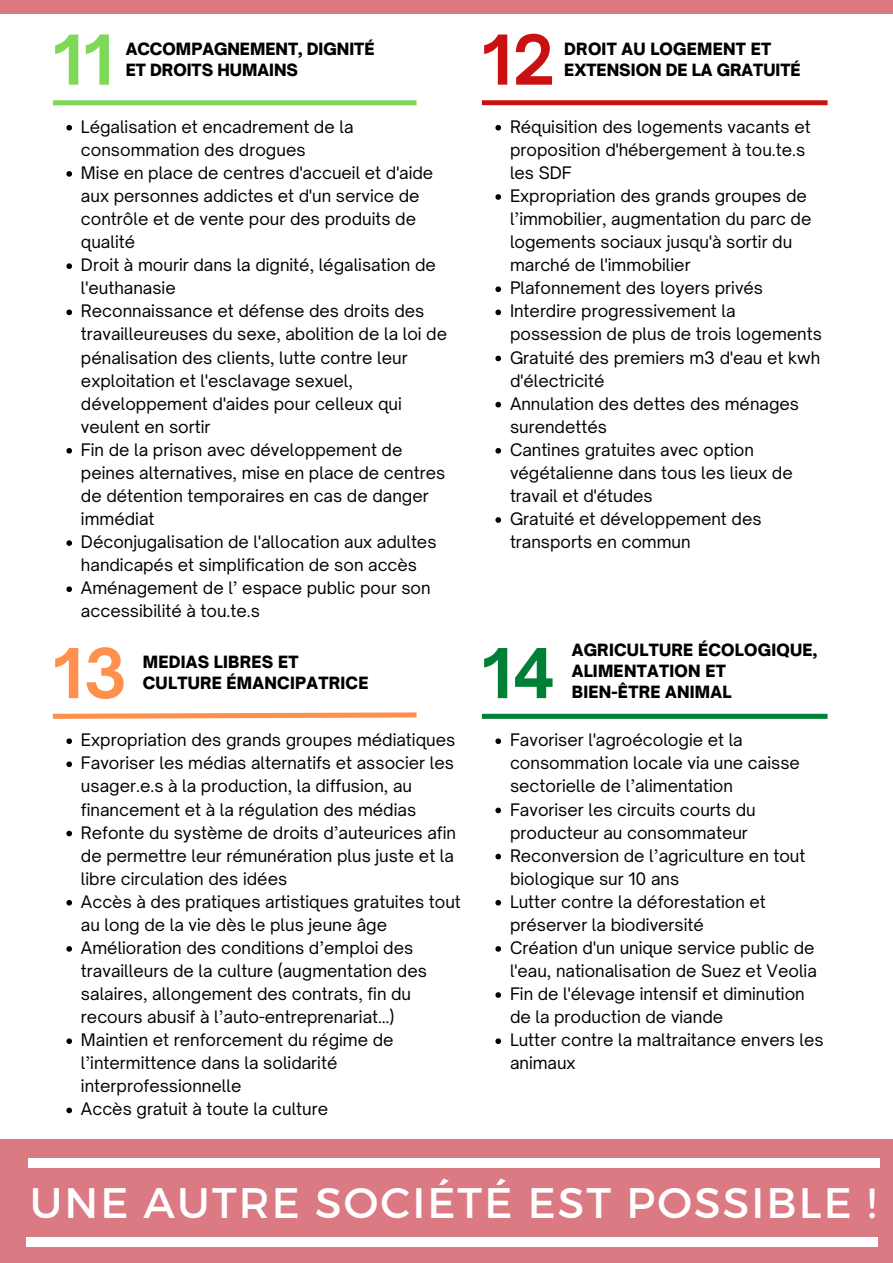
<style>
.page{position:relative;width:893px;height:1263px;background:#fff}
.page>*{position:absolute;margin:0;border:0;box-sizing:border-box;transform-origin:0 0}
.t1{font:700 65.7px "Open Sauce One";color:#7ed957}
.t2{font:700 65.7px "Open Sauce One";color:#cb1012}
.t3{font:700 65.7px "Open Sauce One";color:#ff914d}
.t4{font:700 65.7px "Open Sauce One";color:#008037}
.t5{font:42.67px "Montserrat";letter-spacing:.05em;color:#fff}
.t6{font:16.5px/23.1px "Open Sauce One";color:#000}
.t7{font:900 16.2px/21px "Open Sauce One";letter-spacing:.015em;color:#000}
</style>
<div class="page">
<div style="left:53px;top:100px;width:363px;height:5px;background:#7ed957"></div>
<svg style="left:66px;top:125px;width:6px;height:6px"></svg>
<svg style="left:66px;top:171px;width:6px;height:6px"></svg>
<svg style="left:66px;top:263px;width:6px;height:6px"></svg>
<svg style="left:66px;top:309px;width:6px;height:6px"></svg>
<svg style="left:66px;top:448px;width:6px;height:6px"></svg>
<svg style="left:66px;top:540px;width:6px;height:6px"></svg>
<svg style="left:66px;top:586px;width:6px;height:6px"></svg>
<div style="left:482px;top:100px;width:345px;height:5px;background:#cb1012"></div>
<svg style="left:495px;top:125px;width:6px;height:6px"></svg>
<svg style="left:495px;top:194px;width:6px;height:6px"></svg>
<svg style="left:495px;top:286px;width:6px;height:6px"></svg>
<svg style="left:495px;top:309px;width:6px;height:6px"></svg>
<svg style="left:495px;top:356px;width:6px;height:5px"></svg>
<svg style="left:495px;top:402px;width:6px;height:5px"></svg>
<svg style="left:495px;top:448px;width:6px;height:6px"></svg>
<svg style="left:495px;top:517px;width:6px;height:6px"></svg>
<div style="left:0;top:1139px;width:893px;height:124px;background:#dc7a84"></div>
<div style="left:28px;top:1158px;width:851px;height:10px;background:#fff"></div>
<div style="left:26px;top:1237px;width:851px;height:9px;background:#fff"></div>
<div style="left:0;top:0;width:893px;height:14px;background:#dc7a84"></div>
<svg style="left:52px;top:712px;width:365px;height:7px"></svg>
<svg style="left:66px;top:738px;width:6px;height:6px"></svg>
<svg style="left:66px;top:761px;width:6px;height:6px"></svg>
<svg style="left:66px;top:831px;width:6px;height:5px"></svg>
<svg style="left:66px;top:900px;width:6px;height:5px"></svg>
<svg style="left:66px;top:946px;width:6px;height:6px"></svg>
<svg style="left:66px;top:1038px;width:6px;height:6px"></svg>
<svg style="left:66px;top:1107px;width:6px;height:6px"></svg>
<div style="left:482px;top:714px;width:345px;height:5px;background:#008037"></div>
<svg style="left:495px;top:738px;width:6px;height:6px"></svg>
<svg style="left:495px;top:808px;width:6px;height:5px"></svg>
<svg style="left:495px;top:854px;width:6px;height:5px"></svg>
<svg style="left:495px;top:900px;width:6px;height:5px"></svg>
<svg style="left:495px;top:946px;width:6px;height:6px"></svg>
<svg style="left:495px;top:992px;width:6px;height:6px"></svg>
<svg style="left:495px;top:1038px;width:6px;height:6px"></svg>
<h1 class="t2" style="left:482px;top:19px;width:75px">12</h1>
<p class="t6" style="left:510px;top:115px;width:313px">Réquisition des logements vacants et proposition d'hébergement à tou.te.s les SDF<br>Expropriation des grands groupes de l’immobilier, augmentation du parc de logements sociaux jusqu'à sortir du marché de l'immobilier<br>Plafonnement des loyers privés<br>Interdire progressivement la possession de plus de trois logements<br>Gratuité des premiers m3 d'eau et kwh d'électricité<br>Annulation des dettes des ménages surendettés<br>Cantines gratuites avec option végétalienne dans tous les lieux de travail et d'études<br>Gratuité et développement des transports en commun</p>
<h1 class="t1" style="left:53px;top:19px;width:62px">11</h1>
<p class="t6" style="left:81px;top:115px;width:368px">Légalisation et encadrement de la consommation des drogues<br>Mise en place de centres d'accueil et d'aide aux personnes addictes et d'un service de contrôle et de vente pour des produits de qualité<br>Droit à mourir dans la dignité, légalisation de l'euthanasie<br>Reconnaissance et défense des droits des travailleureuses du sexe, abolition de la loi de pénalisation des clients, lutte contre leur exploitation et l'esclavage sexuel, développement d'aides pour celleux qui veulent en sortir<br>Fin de la prison avec développement de peines alternatives, mise en place de centres de détention temporaires en cas de danger immédiat<br>Déconjugalisation de l'allocation aux adultes handicapés et simplification de son accès Aménagement de l’ espace public pour son accessibilité à tou.te.s</p>
<p class="t7" style="left:126px;top:39px;width:250px">ACCOMPAGNEMENT, DIGNITÉ<br>ET DROITS HUMAINS</p>
<p class="t7" style="left:564px;top:39px;width:238px">DROIT AU LOGEMENT ET<br>EXTENSION DE LA GRATUITÉ</p>
<p class="t7" style="left:572px;top:639px;width:247px">AGRICULTURE ÉCOLOGIQUE,<br>ALIMENTATION ET<br>BIEN-ÊTRE ANIMAL</p>
<h1 class="t3" style="left:53px;top:632px;width:76px">13</h1>
<p class="t6" style="left:81px;top:728px;width:381px">Expropriation des grands groupes médiatiques Favoriser les médias alternatifs et associer les usager.e.s à la production, la diffusion, au financement et à la régulation des médias Refonte du système de droits d’auteurices afin de permettre leur rémunération plus juste et la libre circulation des idées<br>Accès à des pratiques artistiques gratuites tout au long de la vie dès le plus jeune âge Amélioration des conditions d’emploi des travailleurs de la culture (augmentation des salaires, allongement des contrats, fin du recours abusif à l’auto-entreprenariat…)<br>Maintien et renforcement du régime de l’intermittence dans la solidarité interprofessionnelle<br>Accès gratuit à toute la culture</p>
<p class="t7" style="left:143px;top:651px;width:227px">MEDIAS LIBRES ET<br>CULTURE ÉMANCIPATRICE</p>
<h1 class="t4" style="left:482px;top:632px;width:75px">14</h1>
<p class="t6" style="left:510px;top:728px;width:315px">Favoriser l'agroécologie et la consommation locale via une caisse sectorielle de l’alimentation<br>Favoriser les circuits courts du producteur au consommateur<br>Reconversion de l’agriculture en tout biologique sur 10 ans<br>Lutter contre la déforestation et préserver la biodiversité<br>Création d'un unique service public de l'eau, nationalisation de Suez et Veolia<br>Fin de l'élevage intensif et diminution de la production de viande<br>Lutter contre la maltraitance envers les animaux</p>
<h2 class="t5" style="left:30px;top:1175px;width:848px">UNE AUTRE SOCIÉTÉ EST POSSIBLE !</h2>
</div>
